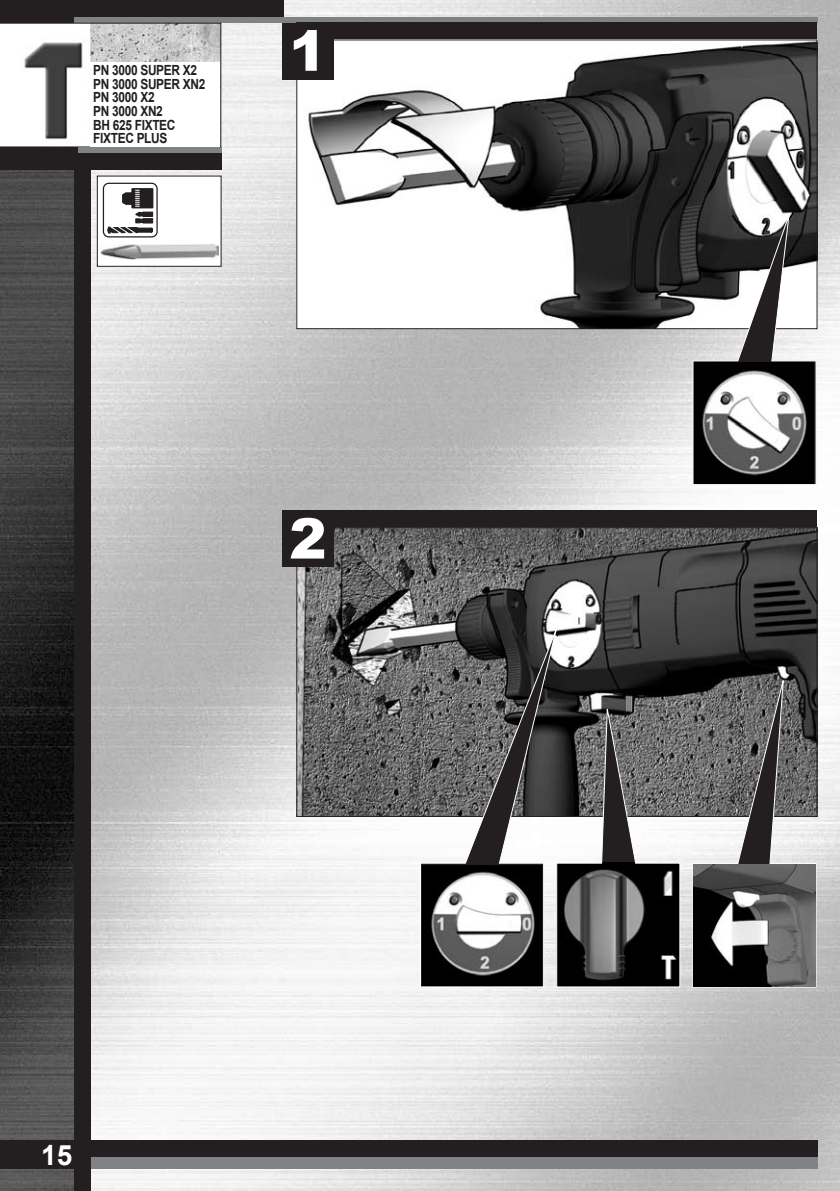
<style>
.page{position:relative;width:840px;height:1191px;background:#fff}
.page>*{position:absolute;margin:0;border:0;box-sizing:border-box;transform-origin:0 0}
.t1{font:900 56px "Arial";color:#fff}
.t2{font:700 28px "Arial";color:#fff}
.t3{font:700 14px/13.6px "Arial";letter-spacing:-.025em;color:#231f20;scale:.85 1}
</style>
<div class="page">
<img style="left:91px;top:0;width:748px;height:1191px">
<div style="left:0;top:0;width:91px;height:1191px;background:#231f20"></div>
<img style="left:0;top:170px;width:74px;height:1021px">
<div style="left:0;top:1140px;width:816px;height:28px;background:#231f20"></div>
<div style="left:91px;top:1157px;width:725px;height:11px;background:#808285"></div>
<div style="left:0;top:0;width:283px;height:23px;background:#231f20"></div>
<div style="left:74px;top:17px;width:742px;height:6px;background:#808285"></div>
<svg style="left:0;top:23px;width:221px;height:124px"></svg>
<div style="left:0;top:147px;width:221px;height:23px;background:#231f20"></div>
<div style="left:78px;top:147px;width:143px;height:6px;background:#808285"></div>
<div style="left:296px;top:23px;width:520px;height:17px;background:#231f20"></div>
<img style="left:298px;top:42px;width:516px;height:285px">
<div style="left:296px;top:510px;width:520px;height:17px;background:#231f20"></div>
<img style="left:298px;top:529px;width:516px;height:285px">
<div style="left:97px;top:176px;width:124px;height:90px;background:#fff"></div>
<img style="left:100px;top:244px;width:118px;height:16px">
<div style="left:103px;top:183px;width:55px;height:54px;border:1px solid #231f20;border-radius:5px"></div>
<svg style="left:107px;top:188px;width:47px;height:46px"></svg>
<div style="left:282px;top:23px;width:51px;height:56px;background:#231f20"></div>
<div style="left:282px;top:510px;width:51px;height:57px;background:#231f20"></div>
<svg style="left:560px;top:700px;width:120px;height:288px"></svg>
<div style="left:90px;top:62px;width:130px;height:84px;background:#fff"></div>
<svg style="left:691px;top:207px;width:125px;height:278px"></svg>
<img style="left:694px;top:363px;width:119px;height:120px">
<svg style="left:419px;top:615px;width:141px;height:373px"></svg>
<img style="left:422px;top:865px;width:119px;height:121px">
<svg style="left:691px;top:669px;width:125px;height:319px"></svg>
<img style="left:693px;top:864px;width:122px;height:122px">
<p class="t3" style="left:93px;top:64px;width:134px">PN 3000 SUPER X2<br>PN 3000 SUPER XN2<br>PN 3000 X2<br>PN 3000 XN2<br>BH 625 FIXTEC<br>FIXTEC PLUS</p>
<h1 class="t1" style="left:289px;top:10px;width:39px">1</h1>
<h1 class="t1" style="left:289px;top:498px;width:39px">2</h1>
<h2 class="t2" style="left:41px;top:1136px;width:33px">15</h2>
</div>
